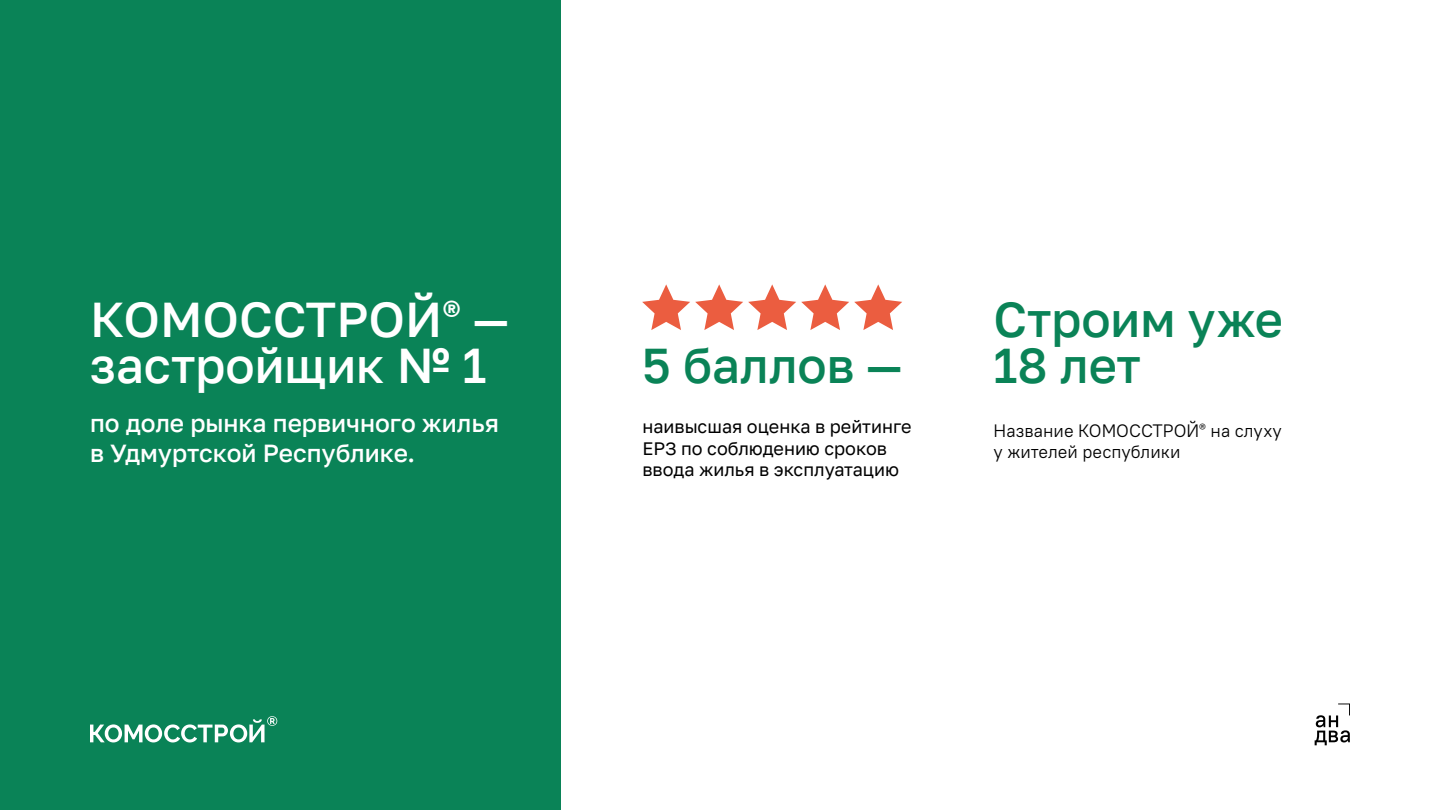
<style>
.page{position:relative;width:1440px;height:810px;background:#fff}
.page>*{position:absolute;margin:0;border:0;box-sizing:border-box;transform-origin:0 0}
.t1{font:500 48.82px/46.7px "Golos Text";color:#fff}
.t2{font:500 48.75px/46.6px "Golos Text";color:#0a8357}
.t3{font:500 24.67px/29.6px "Golos Text";color:#fff}
.t4{font:18px/21.6px "Golos Text";color:#000}
.t5{font:18px/21.6px "PT Root UIVF";color:#000}
</style>
<div class="page">
<div style="left:0;top:0;width:561px;height:810px;background:#0a8357"></div>
<svg style="left:642px;top:284px;width:260px;height:46px"></svg>
<svg style="left:1315px;top:704px;width:35px;height:41px"></svg>
<svg style="left:90px;top:716px;width:187px;height:26px"></svg>
<h1 class="t1" style="left:90px;top:296px;width:420px">КОМОССТРОЙ<sup>®</sup> — застройщик № 1</h1>
<h2 class="t2" style="left:642px;top:342px;width:262px">5 баллов —</h2>
<h2 class="t2" style="left:993px;top:296px;width:291px">Строим уже<br>18 лет</h2>
<h3 class="t3" style="left:90px;top:409px;width:411px">по доле рынка первичного жилья в Удмуртской Республике.</h3>
<p class="t4" style="left:642px;top:416px;width:271px">наивысшая оценка в рейтинге<br>ЕРЗ по соблюдению сроков ввода жилья в эксплуатацию</p>
<p class="t5" style="left:994px;top:420px;width:290px">Название КОМОССТРОЙ<sup>®</sup> на слуху у жителей республики</p>
</div>
